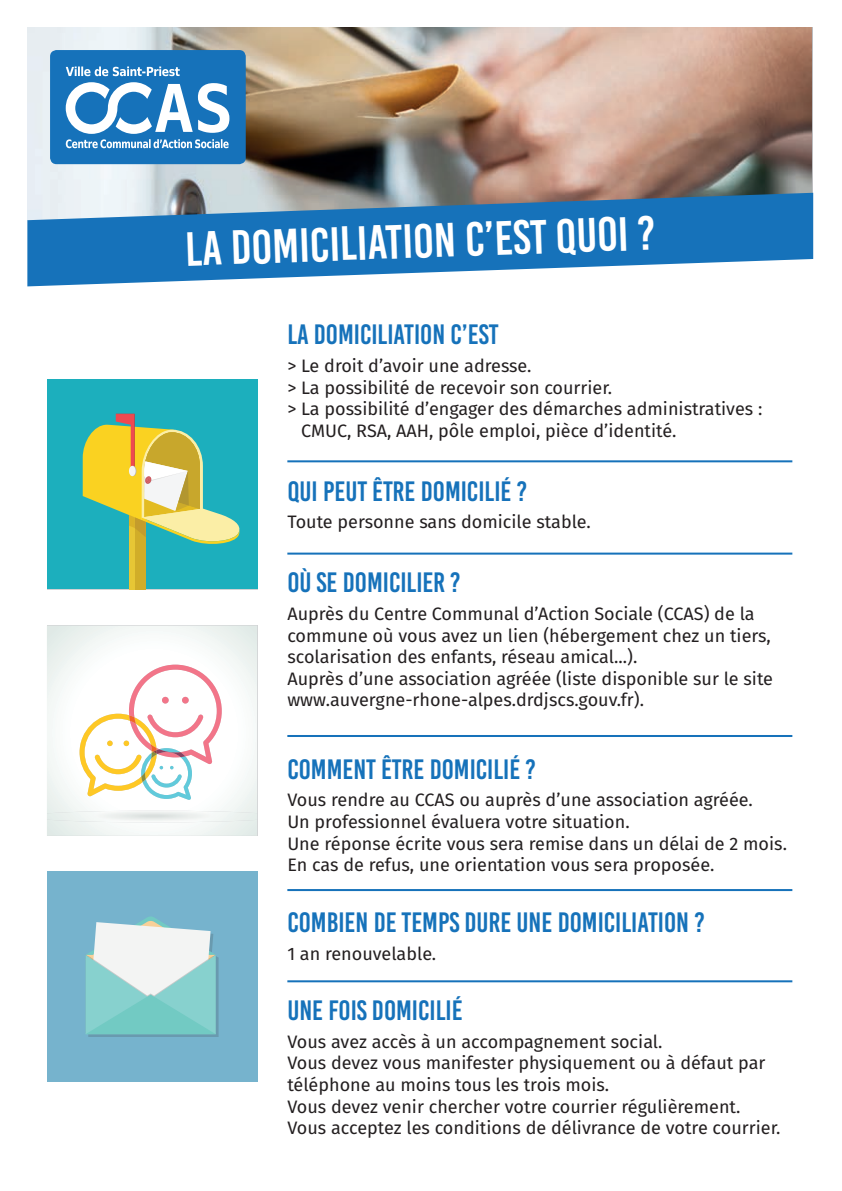
<style>
.page{position:relative;width:842px;height:1191px;background:#fff}
.page>*{position:absolute;margin:0;border:0;box-sizing:border-box;transform-origin:0 0}
.t1{font:48px "Bebas Kai";color:#fff}
.t2{font:28px "Bebas Kai";color:#1672ba}
.t3{font:18px/21.6px "Fira Sans";color:#231f20}
</style>
<div class="page">
<img style="left:27px;top:27px;width:784px;height:166px">
<div style="left:50px;top:50px;width:196px;height:114px;background:#1672ba;border-radius:7px"></div>
<svg style="left:66px;top:82px;width:163px;height:66px"></svg>
<svg style="left:66px;top:66px;width:114px;height:10px"></svg>
<svg style="left:27px;top:193px;width:786px;height:93px;background:#4e8fc2"></svg>
<div style="left:47px;top:379px;width:210px;height:210px;background:#1cafbd"></div>
<div style="left:135px;top:499px;width:11px;height:90px;background:#d1ad29"></div>
<div style="left:129px;top:499px;width:6px;height:90px;background:#e7c635"></div>
<svg style="left:83px;top:414px;width:157px;height:130px"></svg>
<svg style="left:47px;top:822px;width:210px;height:13px;fill:#f2f6f4"></svg>
<svg style="left:47px;top:625px;width:210px;height:188px"></svg>
<div style="left:47px;top:871px;width:210px;height:210px;background:#76b3cd"></div>
<svg style="left:85px;top:916px;width:133px;height:120px;background:#aad8d8"></svg>
<hr style="left:287px;top:460px;width:505px;height:2px;background:#1672ba">
<hr style="left:287px;top:552px;width:505px;height:2px;background:#1672ba">
<hr style="left:287px;top:735px;width:505px;height:2px;background:#1672ba">
<hr style="left:287px;top:889px;width:505px;height:2px;background:#1672ba">
<hr style="left:287px;top:980px;width:505px;height:2px;background:#1672ba">
<h1 class="t1" style="left:184px;top:223px;width:471px;rotate:-2deg">LA DOMICILIATION C’EST QUOI ?</h1>
<h2 class="t2" style="left:287px;top:319px;width:213px">LA DOMICILIATION C’EST</h2>
<p class="t3" style="left:287px;top:354px;width:246px">&gt; Le droit d’avoir une adresse.</p>
<p class="t3" style="left:287px;top:376px;width:326px">&gt; La possibilité de recevoir son courrier.</p>
<p class="t3" style="left:287px;top:397px;width:476px">&gt; La possibilité d’engager des démarches administratives :</p>
<p class="t3" style="left:301px;top:419px;width:376px">CMUC, RSA, AAH, pôle emploi, pièce d’identité.</p>
<h2 class="t2" style="left:287px;top:476px;width:241px">QUI PEUT ÊTRE DOMICILIÉ ?</h2>
<p class="t3" style="left:287px;top:510px;width:305px">Toute personne sans domicile stable.</p>
<h2 class="t2" style="left:287px;top:567px;width:174px">OÙ SE DOMICILIER ?</h2>
<p class="t3" style="left:287px;top:602px;width:487px">Auprès du Centre Communal d’Action Sociale (CCAS) de la commune où vous avez un lien (hébergement chez un tiers, scolarisation des enfants, réseau amical...).<br>Auprès d’une association agréée (liste disponible sur le site www.auvergne-rhone-alpes.drdjscs.gouv.fr).</p>
<h2 class="t2" style="left:287px;top:754px;width:250px">COMMENT ÊTRE DOMICILIÉ ?</h2>
<p class="t3" style="left:287px;top:788px;width:501px">Vous rendre au CCAS ou auprès d’une association agréée.<br>Un professionnel évaluera votre situation.<br>Une réponse écrite vous sera remise dans un délai de 2 mois.<br>En cas de refus, une orientation vous sera proposée.</p>
<h2 class="t2" style="left:287px;top:907px;width:419px">COMBIEN DE TEMPS DURE UNE DOMICILIATION ?</h2>
<p class="t3" style="left:287px;top:942px;width:150px">1 an renouvelable.</p>
<h2 class="t2" style="left:287px;top:995px;width:177px">UNE FOIS DOMICILIÉ</h2>
<p class="t3" style="left:287px;top:1030px;width:494px">Vous avez accès à un accompagnement social.<br>Vous devez vous manifester physiquement ou à défaut par téléphone au moins tous les trois mois.<br>Vous devez venir chercher votre courrier régulièrement.<br>Vous acceptez les conditions de délivrance de votre courrier.</p>
</div>
